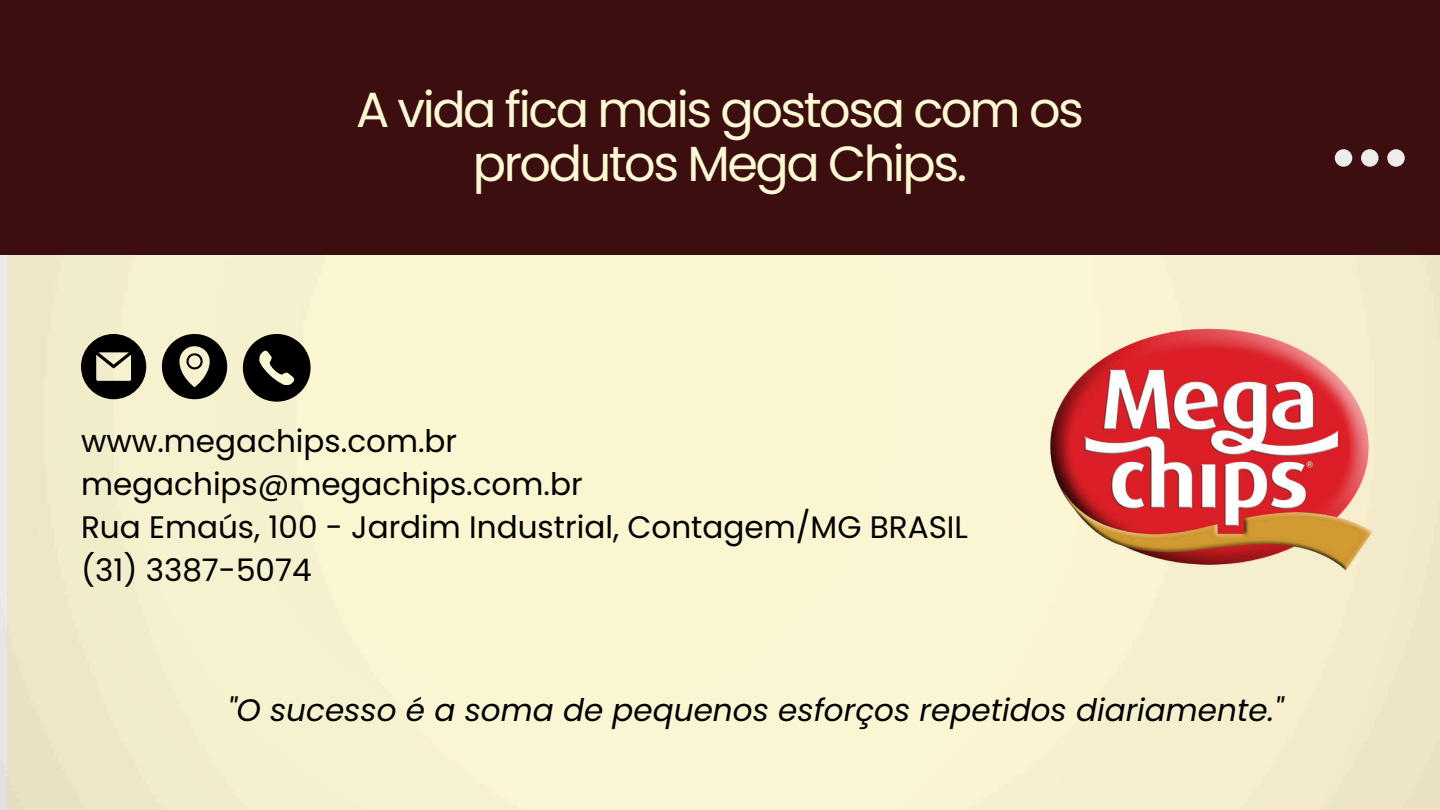
<style>
.page{position:relative;width:1440px;height:810px;background:#fff}
.page>*{position:absolute;margin:0;border:0;box-sizing:border-box;transform-origin:0 0}
.t1{font:49.35px/53.8px "Poppins";letter-spacing:-.05em;color:#fdf9d4;text-align:center}
.t2{font:31.05px/43px "Poppins";color:#000}
.t3{font:italic 31.05px "Poppins";color:#000}
</style>
<div class="page">
<img style="left:7px;top:255px;width:1433px;height:555px">
<div style="left:0;top:0;width:1440px;height:255px;background:#3d0e10"></div>
<svg style="left:1335px;top:149px;width:70px;height:18px"></svg>
<svg style="left:81px;top:334px;width:65px;height:65px;background:#646254"></svg>
<svg style="left:162px;top:334px;width:65px;height:65px;background:#615f51"></svg>
<svg style="left:243px;top:334px;width:67px;height:67px;background:#48473d"></svg>
<img style="left:1034px;top:318px;width:355px;height:260px">
<h1 class="t1" style="left:356px;top:83px;width:729px">A vida fica mais gostosa com os produtos Mega Chips.</h1>
<p class="t2" style="left:81px;top:420px;width:889px">www.megachips.com.br<br>megachips@megachips.com.br<br>Rua Emaús, 100 - Jardim Industrial, Contagem/MG BRASIL (31) 3387-5074</p>
<p class="t3" style="left:227px;top:688px;width:1057px">"O sucesso é a soma de pequenos esforços repetidos diariamente."</p>
</div>
